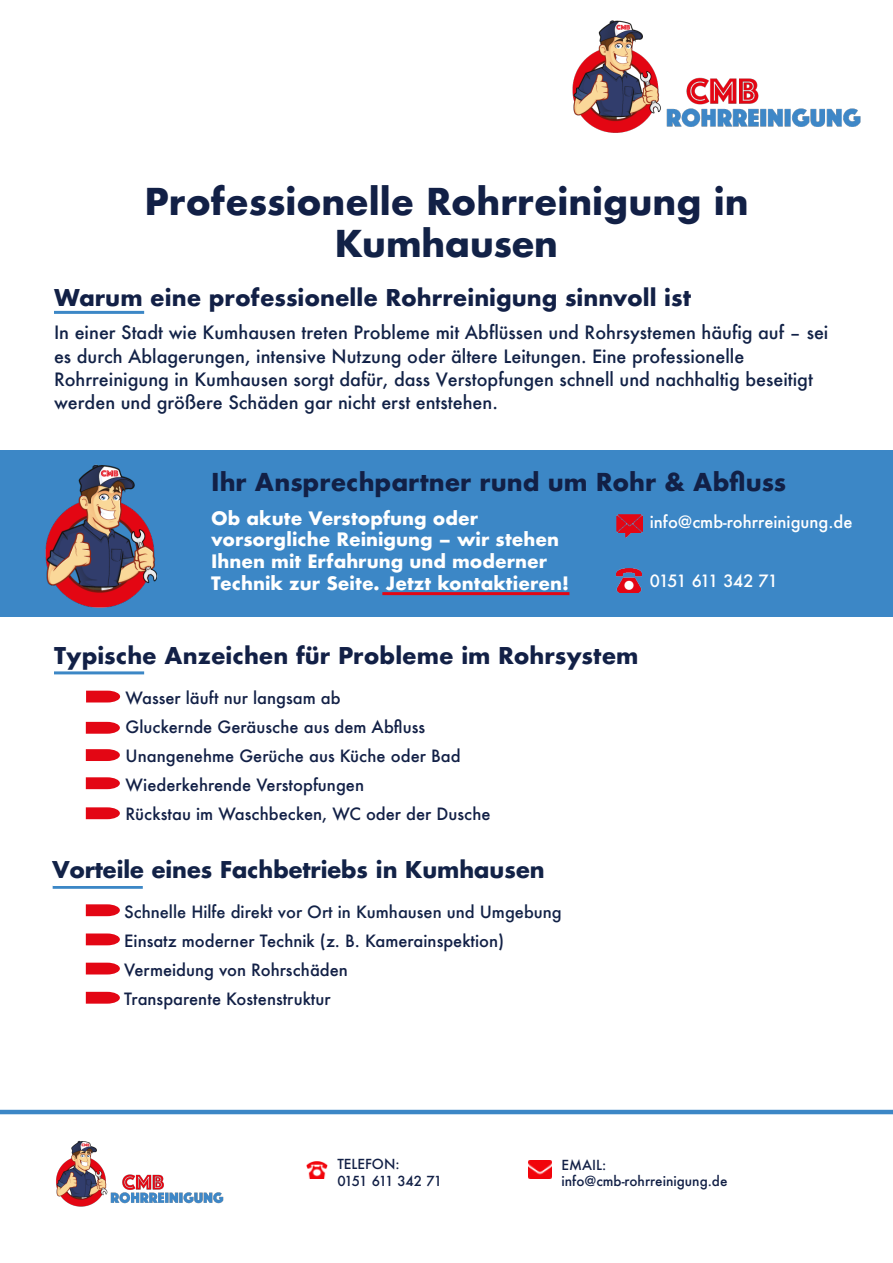
<style>
.page{position:relative;width:893px;height:1263px;background:#fff}
.page>*{position:absolute;margin:0;border:0;box-sizing:border-box;transform-origin:0 0}
.t1{font:700 36px/43.2px "Futura";color:#122046;text-align:center}
.t2{font:700 36px "Futura";color:#122247}
.t3{font:700 24px "Futura";color:#122046}
.t4{font:700 22.5px "Futura";color:#122046}
.t5{font:700 22.5px "Futura";color:#122247}
.t6{font:500 18px/23.1px "Futura";color:#122247}
.t7{font:500 18px/21.6px "Futura";color:#122046}
.t8{font:700 18px/21.6px "Futura";color:#fff}
.t9{font:500 16.5px "Futura";color:#122046}
.t10{font:500 16.5px "Futura";color:#122247}
.t11{font:500 16.5px "Futura";color:#fff}
.t12{font:500 16.5px "Futura";letter-spacing:-.075em;color:#fff}
.t13{font:500 13.5px "Futura";color:#122046}
.t14{font:500 13.5px "Futura";letter-spacing:-.075em;color:#122046}
.s1{color:#122046}
</style>
<div class="page">
<img style="left:306px;top:1161px;width:21px;height:18px">
<img style="left:529px;top:1160px;width:22px;height:19px">
<svg style="left:86px;top:691px;width:34px;height:11px"></svg>
<svg style="left:86px;top:722px;width:34px;height:12px"></svg>
<svg style="left:86px;top:749px;width:34px;height:12px"></svg>
<svg style="left:86px;top:777px;width:34px;height:12px"></svg>
<svg style="left:86px;top:807px;width:34px;height:12px"></svg>
<hr style="left:54px;top:311px;width:90px;height:3px;background:#3c87c6">
<img style="left:572px;top:20px;width:289px;height:113px">
<img style="left:56px;top:1140px;width:168px;height:67px">
<hr style="left:0;top:1110px;width:893px;height:4px;background:#3c87c6">
<hr style="left:54px;top:671px;width:90px;height:3px;background:#3c87c6">
<svg style="left:86px;top:904px;width:34px;height:12px"></svg>
<svg style="left:86px;top:933px;width:34px;height:12px"></svg>
<svg style="left:86px;top:963px;width:34px;height:11px"></svg>
<svg style="left:86px;top:992px;width:34px;height:12px"></svg>
<hr style="left:53px;top:886px;width:90px;height:3px;background:#3c87c6">
<div style="left:0;top:451px;width:892px;height:166px;background:#3c87c6"></div>
<hr style="left:382px;top:592px;width:187px;height:3px;background:#e30614">
<img style="left:45px;top:464px;width:113px;height:144px">
<img style="left:617px;top:514px;width:26px;height:23px">
<img style="left:617px;top:569px;width:24px;height:23px">
<p class="t1" style="left:144px;top:179px;width:606px">Professionelle Rohrreinigung in<br>Musterstadt</p>
<p class="t4" style="left:54px;top:282px;width:639px">Warum eine professionelle Rohrreinigung sinnvoll ist</p>
<h1 class="t2" style="left:335px;top:218px;width:224px">Kumhausen</h1>
<p class="t6" style="left:54px;top:321px;width:776px">In einer Stadt wie Kumhausen treten Probleme mit Abflüssen und Rohrsystemen häufig auf – sei</p>
<p class="t6" style="left:54px;top:367px;width:760px">Rohrreinigung in Kumhausen sorgt dafür, dass Verstopfungen schnell und nachhaltig beseitigt werden und größere Schäden gar nicht erst entstehen.</p>
<p class="t7" style="left:203px;top:322px;width:396px">Musterstadt tr ten Probleme mit Abflüssen und R</p>
<p class="t7" style="left:654px;top:322px;width:91px">emen häufi</p>
<p class="t6" style="left:54px;top:321px;width:778px;text-indent:717px"><span class="s1">uf – sei </span>es durch Ablagerungen, intensive Nutzung oder ältere Leitungen. Eine professionelle <span class="s1">Rohrrei-</span></p>
<p class="t7" style="left:54px;top:365px;width:769px">nigung in Musterstadt sorgt dafür, dass Verstopfungen schnell und nachhaltig beseitigt werden und größere Schäden gar nicht erst entstehen.</p>
<p class="t3" style="left:211px;top:464px;width:576px">Ihr Ansprechpartner rund um Rohr &amp; Abfluss</p>
<p class="t8" style="left:211px;top:507px;width:268px">Ob akute Verstopfung oder</p>
<p class="t8" style="left:211px;top:529px;width:359px">vorsorgliche Reinigung – wir stehen<br>Ihnen mit Erfahrung und moderner<br>Technik zur Seite. Jetzt kontaktieren!</p>
<p class="t11" style="left:650px;top:511px;width:204px">info@cmb-rohrreinigung.de</p>
<p class="t12" style="left:650px;top:570px;width:130px">0151 611 342 71</p>
<p class="t4" style="left:54px;top:639px;width:586px">Typische Anzeichen für Probleme im Rohrsystem</p>
<p class="t9" style="left:126px;top:686px;width:217px">Wasser läuft nur langsam ab</p>
<p class="t9" style="left:126px;top:715px;width:301px">Gluckernde Geräusche aus dem Abfluss</p>
<p class="t9" style="left:126px;top:744px;width:337px">Unangenehme Gerüche aus Küche oder Bad</p>
<p class="t9" style="left:126px;top:773px;width:240px">Wiederkehrende Verstopfungen</p>
<p class="t9" style="left:126px;top:803px;width:367px">Rückstau im Waschbecken, WC oder der Dusche</p>
<p class="t5" style="left:53px;top:854px;width:493px">Vorteile eines Fachbetriebs in Kumhausen</p>
<p class="t10" style="left:124px;top:900px;width:439px">Schnelle Hilfe direkt vor Ort in Kumhausen und Umgebung</p>
<p class="t4" style="left:155px;top:854px;width:405px">eines Fachbetriebs in Musterstadt</p>
<p class="t9" style="left:357px;top:900px;width:209px">Musterstadt und Umgebung</p>
<p class="t9" style="left:124px;top:930px;width:381px">Einsatz moderner Technik (z. B. Kamerainspektion)</p>
<p class="t9" style="left:124px;top:959px;width:225px">Vermeidung von Rohrschäden</p>
<p class="t9" style="left:124px;top:988px;width:208px">Transparente Kostenstruktur</p>
<p class="t13" style="left:337px;top:1155px;width:64px">TELEFON:</p>
<p class="t14" style="left:337px;top:1171px;width:106px">0151 611 342 71</p>
<p class="t13" style="left:561px;top:1155px;width:46px">EMAIL:</p>
<p class="t13" style="left:561px;top:1172px;width:167px">info@cmb-rohrreinigung.de</p>
</div>
